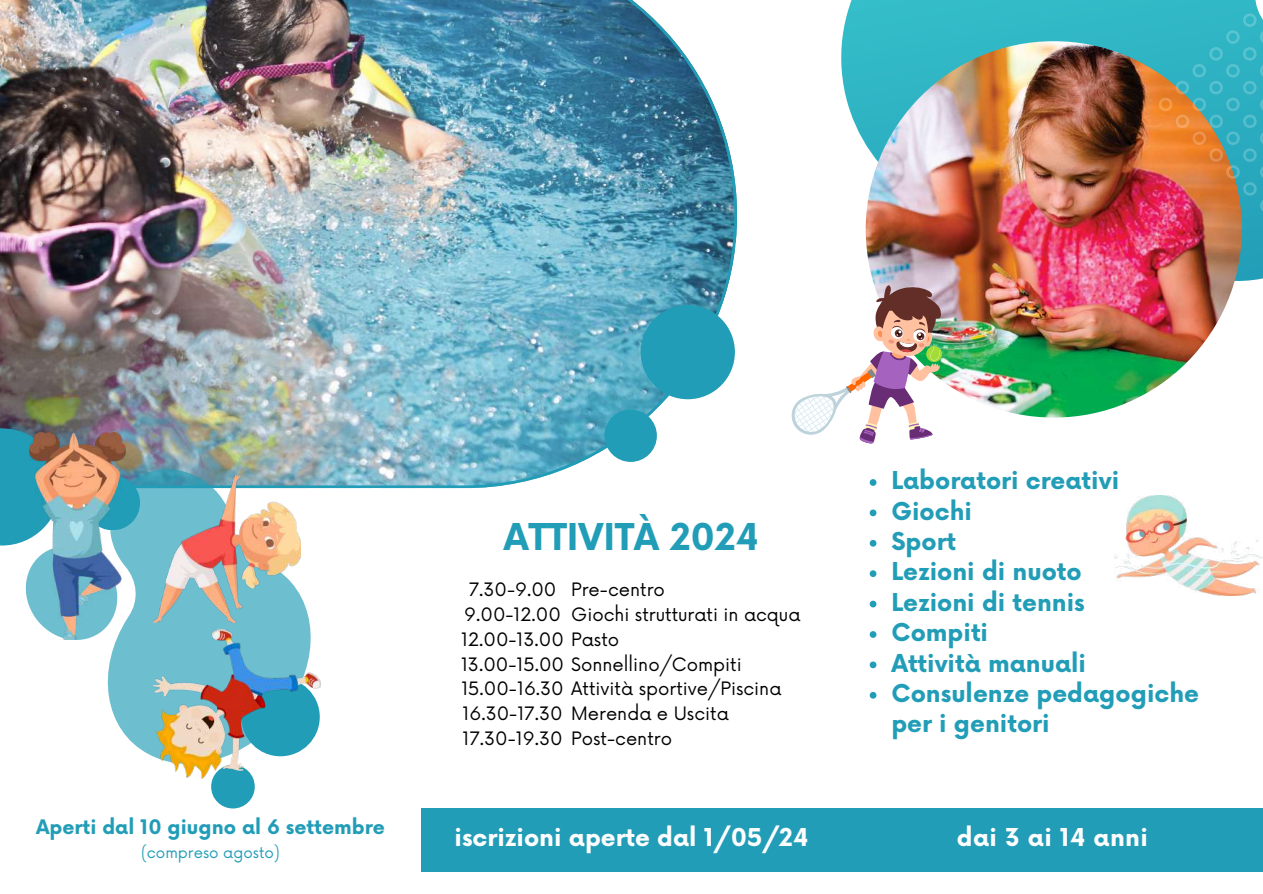
<style>
.page{position:relative;width:1263px;height:894px;background:#fff}
.page>*{position:absolute;margin:0;border:0;box-sizing:border-box;transform-origin:0 0}
.t1{font:700 36px "Now";color:#229db7}
.t2{font:700 24px/30.3px "Now";color:#229db7}
.t3{font:700 24px "Now";color:#fdfdfd}
.t4{font:700 19.5px "Now";color:#229db7}
.t5{font:18px/24.8px "Now";color:#000}
.t6{font:15px "Now";color:#229db7}
</style>
<div class="page">
<svg style="left:841px;top:0;width:422px;height:349px;fill:#32bac7"></svg>
<img style="left:866px;top:41px;width:376px;height:376px;border-radius:50%">
<img style="left:0;top:0;width:737px;height:488px">
<div style="left:0;top:428px;width:60px;height:117px;background:#229db7"></div>
<div style="left:641px;top:305px;width:94px;height:94px;background:#229db7;border-radius:50%"></div>
<div style="left:604px;top:409px;width:53px;height:53px;background:#229db7;border-radius:50%"></div>
<svg style="left:1158px;top:0;width:105px;height:229px"></svg>
<svg style="left:870px;top:479px;width:6px;height:6px"></svg>
<svg style="left:870px;top:509px;width:6px;height:7px"></svg>
<svg style="left:870px;top:539px;width:6px;height:7px"></svg>
<svg style="left:870px;top:570px;width:6px;height:7px"></svg>
<svg style="left:870px;top:600px;width:6px;height:7px"></svg>
<svg style="left:870px;top:631px;width:6px;height:6px"></svg>
<svg style="left:870px;top:661px;width:6px;height:7px"></svg>
<svg style="left:870px;top:691px;width:6px;height:7px"></svg>
<img style="left:1115px;top:495px;width:148px;height:100px">
<div style="left:211px;top:764px;width:44px;height:44px;background:#229db7;border-radius:50%"></div>
<svg style="left:25px;top:469px;width:286px;height:288px"></svg>
<img style="left:154px;top:629px;width:166px;height:149px">
<img style="left:154px;top:475px;width:147px;height:147px">
<img style="left:30px;top:432px;width:96px;height:207px">
<div style="left:421px;top:808px;width:841px;height:63px;background:#229db7"></div>
<svg style="left:791px;top:278px;width:151px;height:166px"></svg>
<p class="t4" style="left:36px;top:816px;width:350px">Aperti dal 10 giugno al 6 settembre</p>
<p class="t6" style="left:141px;top:843px;width:140px">(compreso agosto)</p>
<h1 class="t1" style="left:504px;top:517px;width:257px">ATTIVITÀ 2024</h1>
<p class="t5" style="left:461px;top:578px;width:322px;text-indent:8px">7.30-9.00<br>9.00-12.00<br>12.00-13.00 Pasto<br>13.00-15.00 Sonnellino/Compiti<br>15.00-16.30 Attività sportive/Piscina<br>16.30-17.30<br>17.30-19.30</p>
<p class="t5" style="left:571px;top:578px;width:231px">Pre-centro<br>Giochi strutturati in acqua</p>
<p class="t5" style="left:571px;top:702px;width:159px">Merenda e Uscita<br>Post-centro</p>
<h2 class="t2" style="left:891px;top:466px;width:309px">Laboratori creativi<br>Giochi<br>Sport<br>Lezioni di nuoto<br>Lezioni di tennis<br>Compiti<br>Attività manuali<br>Consulenze pedagogiche per i genitori</h2>
<h2 class="t3" style="left:454px;top:824px;width:355px">iscrizioni aperte dal 1/05/24</h2>
<h2 class="t3" style="left:957px;top:824px;width:193px">dai 3 ai 14 anni</h2>
</div>
